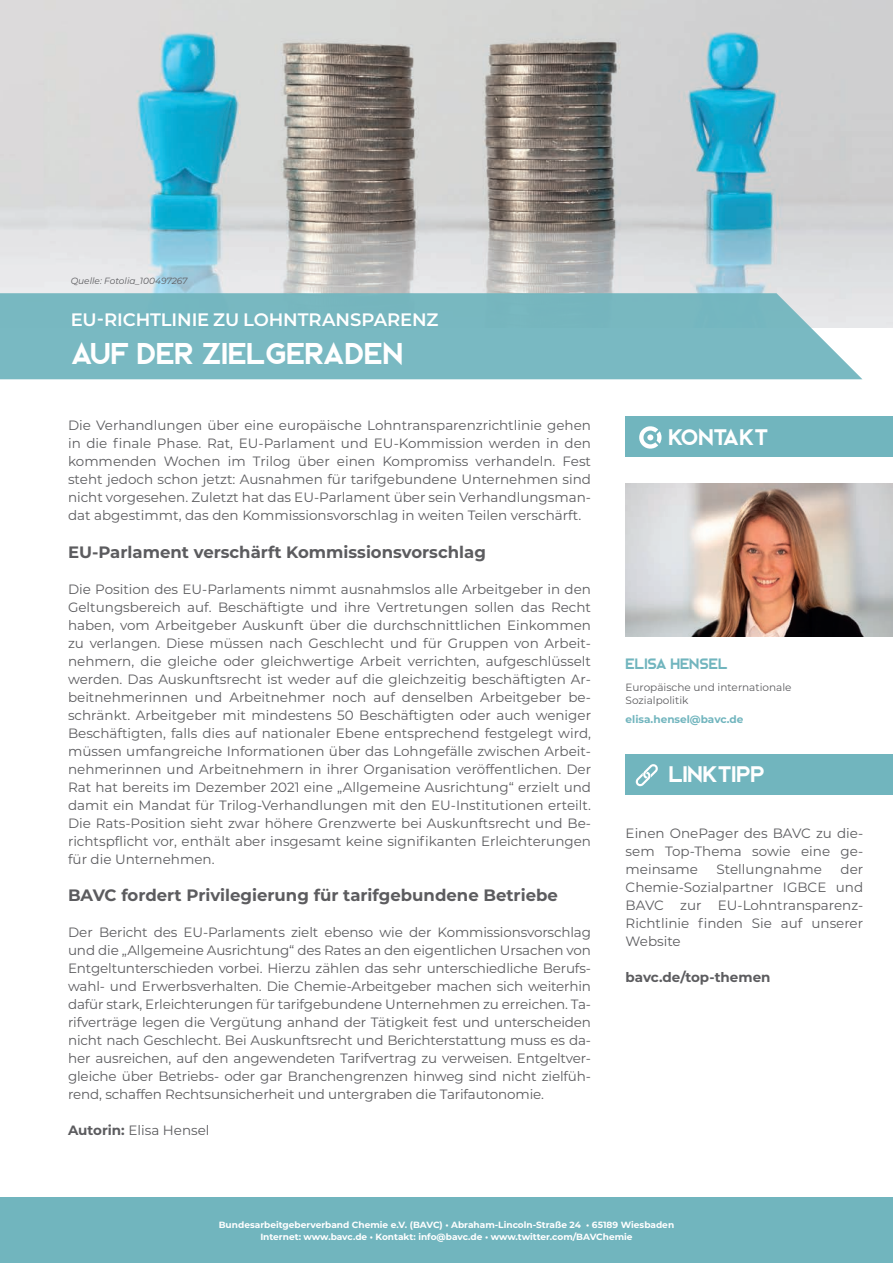
<style>
.page{position:relative;width:893px;height:1263px;background:#fff}
.page>*{position:absolute;margin:0;border:0;box-sizing:border-box;transform-origin:0 0}
.t1{font:30px "Bjorn";color:#fff}
.t2{font:22.5px "Bjorn";color:#fff}
.t3{font:600 18px "Montserrat";letter-spacing:-.005em;color:#fff}
.t4{font:700 16.5px "Montserrat";color:#5c5c5f}
.t5{font:15px "Bjorn";color:#71b5be}
.t6{font:13.5px/18px "Montserrat";color:#5c5c5f;text-align:justify}
.t7{font:700 13.5px "Montserrat";color:#5c5c5f}
.t8{font:10.5px/12.6px "Montserrat";color:#5c5c5f}
.t9{font:700 10.5px "Montserrat";color:#71b5be}
.t10{font:700 9px/12px "Montserrat";color:#fff}
.t11{font:italic 9px "Montserrat";color:#5c5c5f}
.s1{font-weight:700}
.s2{font-family:"Bjorn";font-weight:400;font-size:13.5px;color:#5c5c5f}
.s3{font-family:"Bjorn";font-weight:300;font-size:13.5px;color:#5c5c5f}
</style>
<div class="page">
<div style="left:0;top:1197px;width:893px;height:66px;background:#71b5be"></div>
<img style="left:0;top:0;width:893px;height:327px">
<div style="left:0;top:293px;width:862px;height:86px;background:#79b9c2"></div>
<div style="left:626px;top:417px;width:267px;height:40px;background:#71b5be"></div>
<img style="left:626px;top:483px;width:267px;height:153px">
<div style="left:626px;top:754px;width:267px;height:40px;background:#71b5be"></div>
<svg style="left:635px;top:764px;width:23px;height:23px"></svg>
<svg style="left:639px;top:426px;width:22px;height:23px"></svg>
<p class="t11" style="left:71px;top:274px;width:118px">Quelle: Fotolia_100497267</p>
<h3 class="t3" style="left:71px;top:306px;width:369px">EU-RICHTLINIE ZU LOHNTRANSPARENZ</h3>
<h1 class="t1" style="left:71px;top:335px;width:334px">AUF DER ZIELGERADEN</h1>
<p class="t6" style="left:68px;top:415px;width:525px">Die Verhandlungen über eine europäische Lohntransparenzrichtlinie gehen in die finale Phase. Rat, EU-Parlament und EU-Kommission werden in den kommenden Wochen im Trilog über einen Kompromiss verhandeln. Fest steht jedoch schon jetzt: Ausnahmen für tarifgebundene Unternehmen sind nicht vorgesehen. Zuletzt hat das EU-Parlament über sein Verhandlungsman&shy;dat abgestimmt, das den Kommissionsvorschlag in weiten Teilen verschärft.</p>
<p class="t4" style="left:68px;top:540px;width:419px">EU-Parlament verschärft Kommissionsvorschlag</p>
<p class="t6" style="left:68px;top:579px;width:525px">Die Position des EU-Parlaments nimmt ausnahmslos alle Arbeitgeber in den Geltungsbereich auf. Beschäftigte und ihre Vertretungen sollen das Recht haben, vom Arbeitgeber Auskunft über die durchschnittlichen Einkommen zu verlangen. Diese müssen nach Geschlecht und für Gruppen von Arbeit&shy;nehmern, die gleiche oder gleichwertige Arbeit verrichten, aufgeschlüsselt werden. Das Auskunftsrecht ist weder auf die gleichzeitig beschäftigten Ar&shy;beitnehmerinnen und Arbeitnehmer noch auf denselben Arbeitgeber be&shy;schränkt. Arbeitgeber mit mindestens 50 Beschäftigten oder auch weniger Beschäftigten, falls dies auf nationaler Ebene entsprechend festgelegt wird, müssen umfangreiche Informationen über das Lohngefälle zwischen Arbeit&shy;nehmerinnen und Arbeitnehmern in ihrer Organisation veröffentlichen. Der Rat hat bereits im Dezember 2021 eine „Allgemeine Ausrichtung“ erzielt und damit ein Mandat für Trilog-Verhandlungen mit den EU-Institutionen erteilt.<br>Die Rats-Position sieht zwar höhere Grenzwerte bei Auskunftsrecht und Be&shy;richtspflicht vor, enthält aber insgesamt keine signifikanten Erleichterungen für die Unternehmen.</p>
<p class="t4" style="left:68px;top:884px;width:491px">BAVC fordert Privilegierung für tarifgebundene Betriebe</p>
<p class="t6" style="left:68px;top:923px;width:524px">Der Bericht des EU-Parlaments zielt ebenso wie der Kommissionsvorschlag und die „Allgemeine Ausrichtung“ des Rates an den eigentlichen Ursachen von Entgeltunterschieden vorbei. Hierzu zählen das sehr unterschiedliche Berufs&shy;wahl- und Erwerbsverhalten. Die Chemie-Arbeitgeber machen sich weiterhin dafür stark, Erleichterungen für tarifgebundene Unternehmen zu erreichen. Ta&shy;rifverträge legen die Vergütung anhand der Tätigkeit fest und unterscheiden nicht nach Geschlecht. Bei Auskunftsrecht und Berichterstattung muss es da&shy;her ausreichen, auf den angewendeten Tarifvertrag zu verweisen. Entgeltver&shy;gleiche über Betriebs- oder gar Branchengrenzen hinweg sind nicht zielfüh&shy;rend, schaffen Rechtsunsicherheit und untergraben die Tarifautonomie.</p>
<p class="t6" style="left:68px;top:1121px;width:143px"><span class="s1">Autorin:</span> Elisa Hensel</p>
<h2 class="t2" style="left:668px;top:424px;width:101px">KONTAKT</h2>
<p class="t5" style="left:626px;top:655px;width:103px">ELISA HENSEL</p>
<p class="t8" style="left:626px;top:681px;width:167px">Europäische und internationale<br>Sozialpolitik</p>
<p class="t9" style="left:626px;top:712px;width:119px">elisa.hensel@bavc.de</p>
<h2 class="t2" style="left:669px;top:761px;width:98px">LINKTIPP</h2>
<p class="t6" style="left:626px;top:824px;width:239px">Einen OnePager des BAVC zu die&shy;sem Top-Thema sowie eine ge&shy;meinsame</p>
<p class="t6" style="left:626px;top:860px;width:239px;text-indent:215px">der Chemie-Sozialpartner IGBCE und BAVC zur EU-Lohntransparenz-Richtlinie finden Sie auf unserer Website</p>
<p class="t7" style="left:626px;top:968px;width:146px">bavc.de/top-themen</p>
<p class="t6" style="left:717px;top:860px;width:107px">Stellungnahme</p>
<p class="t10" style="left:260px;top:1219px;width:415px;text-indent:-195px"><span class="s2">BAVC</span> <span class="s3">IMPULS 05 I 2022</span> Bundesarbeitgeberverband Chemie e.V. (BAVC) • Abraham-Lincoln-Straße 24 • 65189 Wiesbaden<br>Internet: www.bavc.de • Kontakt: info@bavc.de • www.twitter.com/BAVChemie</p>
</div>
